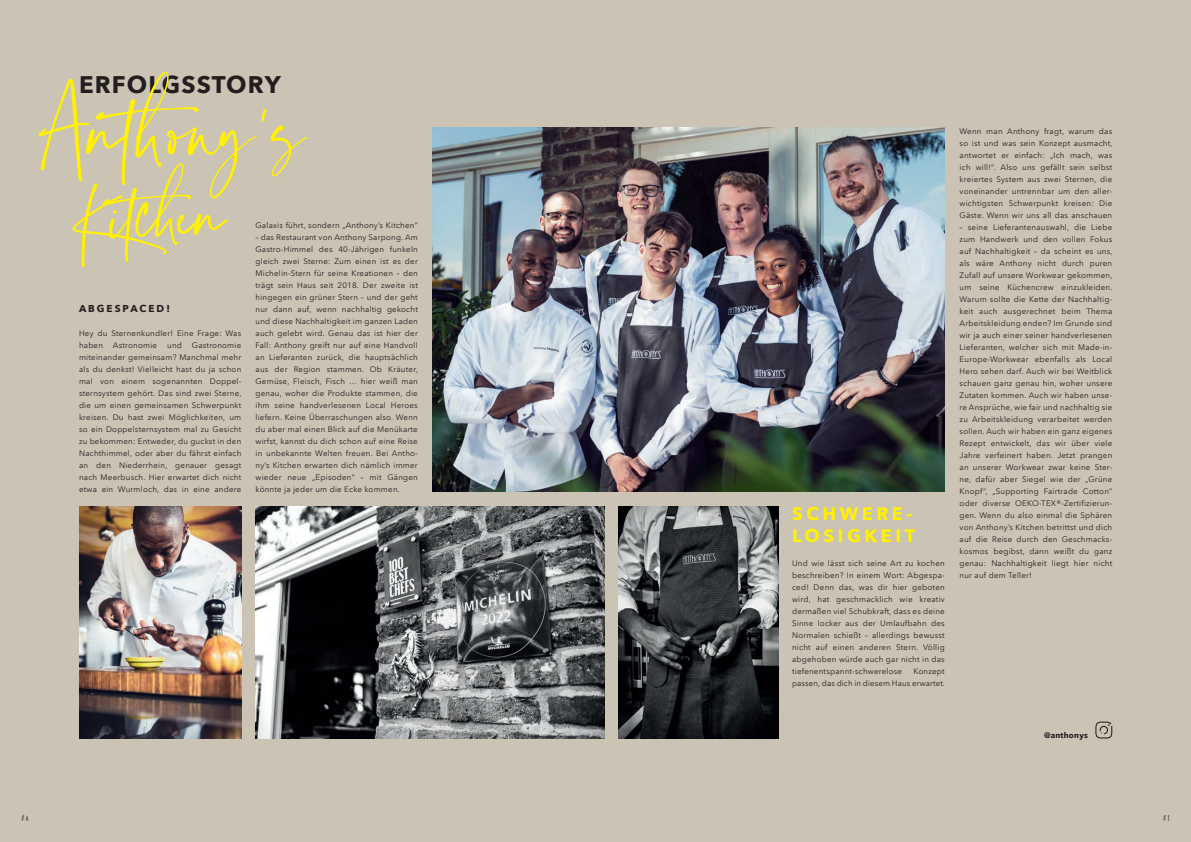
<style>
.page{position:relative;width:1191px;height:842px;background:#cbc4b4}
.page>*{position:absolute;margin:0;border:0;box-sizing:border-box;transform-origin:0 0}
.t1{font:115.6px "Faustine";color:#fff101}
.t2{font:99px "Faustine";color:#fff101}
.t3{font:700 24px "Avenir Next LT Pro";letter-spacing:.05em;color:#231f20}
.t4{font:700 18px/22px "Avenir Next LT Pro";letter-spacing:.2em;color:#fff101}
.t5{font:14px "Faustine";color:#231f20}
.t6{font:700 10px "Avenir Next LT Pro";letter-spacing:.2em;color:#231f20}
.t7{font:8px/12px "Avenir Next LT Pro";letter-spacing:.025em;color:#231f20;text-align:justify}
.t8{font:700 8px "Avenir Next LT Pro";letter-spacing:.025em;color:#231f20}
</style>
<div class="page">
<img style="left:432px;top:128px;width:512px;height:364px">
<img style="left:79px;top:506px;width:162px;height:232px">
<img style="left:255px;top:506px;width:349px;height:232px">
<svg style="left:1095px;top:722px;width:17px;height:16px"></svg>
<img style="left:618px;top:506px;width:160px;height:232px">
<h1 class="t1" style="left:33px;top:62px;width:274px">Anthony‘s</h1>
<h3 class="t3" style="left:79px;top:70px;width:203px">ERFOLGSSTORY</h3>
<h2 class="t2" style="left:68px;top:156px;width:160px">Kitchen</h2>
<p class="t7" style="left:255px;top:219px;width:164px">Galaxis führt, sondern „Anthony’s Kitchen“</p>
<p class="t7" style="left:255px;top:231px;width:164px">– das Restaurant von Anthony Sarpong. Am Gastro-Himmel des 40-Jährigen funkeln gleich zwei Sterne: Zum einen ist es der Michelin-Stern für seine Kreationen – den trägt sein Haus seit 2018. Der zweite ist hingegen ein grüner Stern – und der geht nur dann auf, wenn nachhaltig gekocht und diese Nachhaltigkeit im ganzen Laden auch gelebt wird. Genau das ist hier der Fall: Anthony greift nur auf eine Handvoll an Lieferanten zurück, die hauptsächlich aus der Region stammen. Ob Kräuter, Gemüse, Fleisch, Fisch … hier weiß man genau, woher die Produkte stammen, die ihm seine handverlesenen Local Heroes liefern. Keine Überraschungen also. Wenn du aber mal einen Blick auf die Menükarte wirfst, kannst du dich schon auf eine Reise in unbekannte Welten freuen. Bei Antho&shy;ny’s Kitchen erwarten dich nämlich immer wieder neue „Episoden“ – mit Gängen könnte ja jeder um die Ecke kommen.</p>
<p class="t6" style="left:79px;top:302px;width:92px">ABGESPACED!</p>
<p class="t7" style="left:79px;top:327px;width:164px">Hey du Sternenkundler! Eine Frage: Was haben Astronomie und Gastronomie miteinander gemeinsam? Manchmal mehr als du denkst! Vielleicht hast du ja schon mal von einem sogenannten Doppel&shy;sternsystem gehört. Das sind zwei Sterne, die um einen gemeinsamen Schwerpunkt kreisen. Du hast zwei Möglichkeiten, um so ein Doppelsternsystem mal zu Gesicht zu bekommen: Entweder, du guckst in den Nachthimmel, oder aber du fährst einfach an den Niederrhein, genauer gesagt nach Meerbusch. Hier erwartet dich nicht etwa ein Wurmloch, das in eine andere</p>
<h3 class="t4" style="left:792px;top:502px;width:125px">SCHWERE-<br>LOSIGKEIT</h3>
<p class="t7" style="left:792px;top:557px;width:154px">Und wie lässt sich seine Art zu kochen beschreiben? In einem Wort: Abgespa&shy;ced! Denn das, was dir hier geboten wird, hat geschmacklich wie kreativ dermaßen viel Schubkraft, dass es deine Sinne locker aus der Umlaufbahn des Normalen schießt – allerdings bewusst nicht auf einen anderen Stern. Völlig abgehoben würde auch gar nicht in das tiefenentspannt-schwerelose</p>
<p class="t7" style="left:792px;top:665px;width:154px;text-align:right">Konzept<br>passen, das dich in diesem Haus erwartet.</p>
<p class="t7" style="left:959px;top:125px;width:154px">Wenn man Anthony fragt, warum das so ist und was sein Konzept ausmacht, antwortet er einfach: „Ich mach, was ich will!“. Also uns gefällt sein selbst kreiertes System aus zwei Sternen, die voneinander untrennbar um den aller&shy;wichtigsten Schwerpunkt kreisen: Die Gäste. Wenn wir uns all das anschauen</p>
<p class="t7" style="left:959px;top:221px;width:154px">– seine Lieferantenauswahl, die Liebe zum Handwerk und den vollen Fokus auf Nachhaltigkeit – da scheint es uns, als wäre Anthony nicht durch puren Zufall auf unsere Workwear gekommen, um seine Küchencrew einzukleiden.<br>Warum sollte die Kette der Nachhaltig&shy;keit auch ausgerechnet beim Thema Arbeitskleidung enden? Im Grunde sind wir ja auch einer seiner handverlesenen Lieferanten, welcher sich mit Made-in-Europe-Workwear ebenfalls als Local Hero sehen darf. Auch wir bei Weitblick schauen ganz genau hin, woher unsere Zutaten kommen. Auch wir haben unse&shy;re Ansprüche, wie fair und nachhaltig sie zu Arbeitskleidung verarbeitet werden sollen. Auch wir haben ein ganz eigenes Rezept entwickelt, das wir über viele Jahre verfeinert haben. Jetzt prangen an unserer Workwear zwar keine Ster&shy;ne, dafür aber Siegel wie der „Grüne Knopf“, „Supporting Fairtrade Cotton“ oder diverse OEKO-TEX®-Zertifizierun&shy;gen. Wenn du also einmal die Sphären von Anthony’s Kitchen betrittst und dich auf die Reise durch den Geschmacks&shy;kosmos begibst, dann weißt du ganz genau: Nachhaltigkeit liegt hier nicht nur auf dem Teller!</p>
<p class="t8" style="left:1044px;top:730px;width:45px">@anthonys</p>
<h3 class="t5" style="left:21px;top:807px;width:9px">20</h3>
<h3 class="t5" style="left:1162px;top:807px;width:8px">21</h3>
</div>
